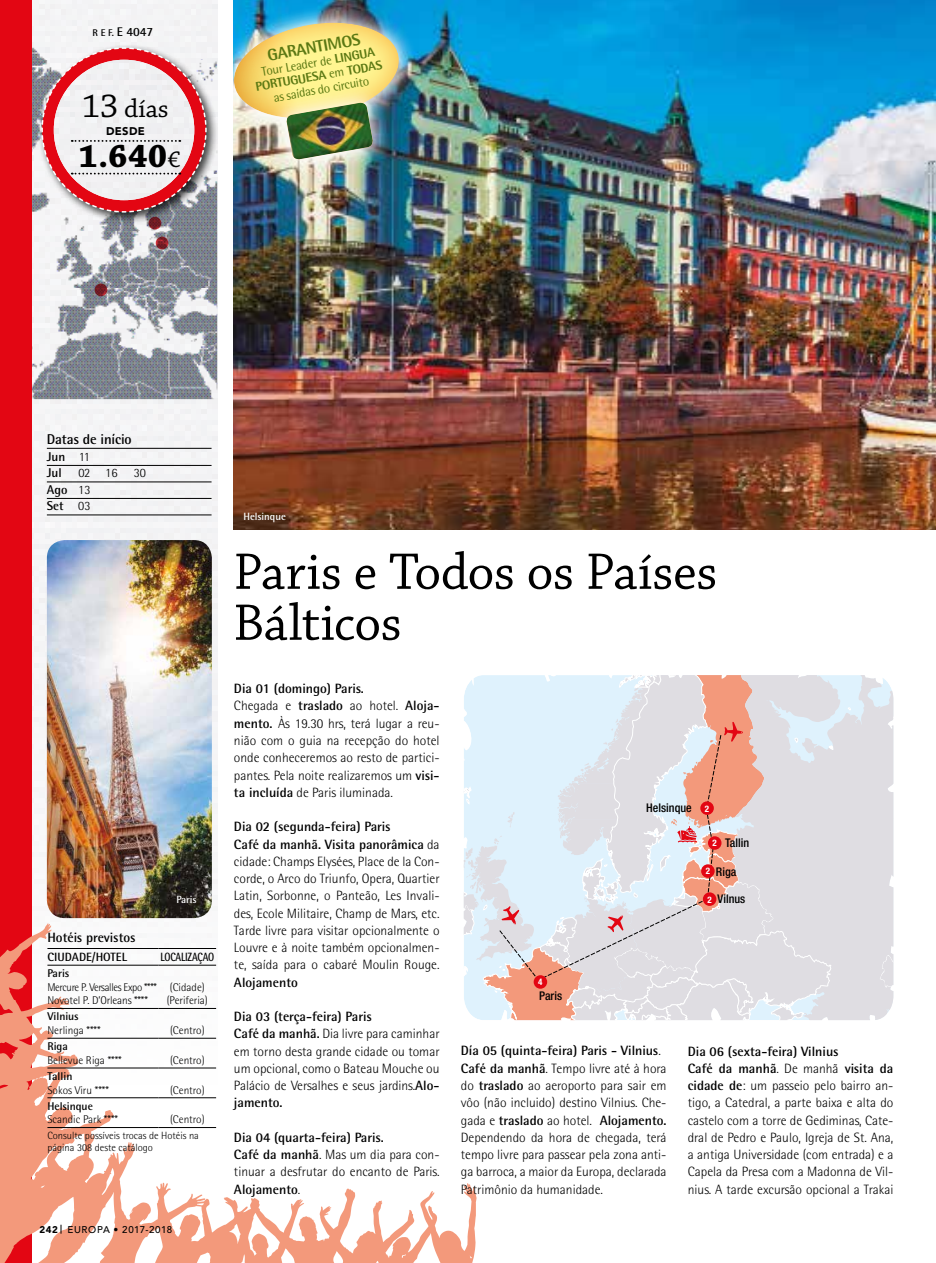
<style>
.page{position:relative;width:936px;height:1263px;background:#fff}
.page>*{position:absolute;margin:0;border:0;box-sizing:border-box;transform-origin:0 0}
.t1{font:54px/51px "Chaparral Pro";letter-spacing:-.01em;color:#000}
.t2{font:700 34.5px "Chaparral Pro";color:#000}
.t3{font:27px "Chaparral Pro";color:#000}
.t4{font:800 16.5px "Rotis Semi Sans Std";color:#5b7813}
.t5{font:700 14.25px "Rotis Semi Sans Std";letter-spacing:-.01em;color:#000}
.t6{font:300 13.5px/17.2px "Rotis Semi Sans Std";color:#000}
.t7{font:700 13.5px "Rotis Semi Sans Std";color:#000}
.t8{font:12.75px/13.8px "Rotis Semi Sans Std";color:#5b7813;text-align:center}
.t9{font:700 12.75px/16.5px "Rotis Semi Sans Std";color:#000}
.t10{font:300 12.75px "Rotis Semi Sans Std";color:#000}
.t11{font:700 12.6px "Rotis Semi Sans Std";color:#000}
.t12{font:500 condensed 12px/26.2px "Helvetica Neue LT Std";color:#000}
.t13{font:700 12px "Rotis Semi Sans Std";color:#000}
.t14{font:700 12px "Rotis Semi Sans Std";letter-spacing:-.02em;color:#000;scale:.8 1}
.t15{font:300 11.25px/13.5px "Rotis Semi Sans Std";color:#000}
.t16{font:300 11.25px/13.5px "Rotis Semi Sans Std";letter-spacing:-.03em;color:#000;scale:.96 1}
.t17{font:700 11.25px "Rotis Semi Sans Std";color:#000}
.t18{font:900 11.1px "Avenir LT Std";letter-spacing:.03em;color:#000}
.t19{font:300 10.5px/12px "Rotis Semi Sans Std";color:#000}
.t20{font:700 10.5px "Rotis Semi Sans Std";color:#fff}
.t21{font:500 9.75px "Avenir LT Std";letter-spacing:.06em;color:#000}
.t22{font:700 condensed 9px "Helvetica Neue LT Std";color:#fff}
.s1{font-size:9.75px}
.s2{font-size:34.95px}
.s3{font-weight:400;font-size:24.3px}
.s4{font-weight:800}
.s5{font-weight:300}
.s6{font-weight:900}
.s7{font-weight:700}
</style>
<div class="page">
<div style="left:32px;top:0;width:185px;height:919px;background:#f4f4f6"></div>
<div style="left:0;top:0;width:32px;height:1263px;background:#e30613"></div>
<svg style="left:0;top:923px;width:476px;height:340px"></svg>
<img style="left:32px;top:4px;width:185px;height:395px">
<div style="left:38px;top:44px;width:181px;height:181px;background:#000;opacity:.75"></div>
<svg style="left:0;top:1216px;width:314px;height:18px"></svg>
<img style="left:233px;top:0;width:702px;height:529px">
<hr style="left:47px;top:948px;width:111px;height:1px;background:#000">
<hr style="left:158px;top:948px;width:58px;height:1px;background:#000">
<hr style="left:47px;top:965px;width:111px;height:1px;background:#000">
<hr style="left:158px;top:965px;width:58px;height:1px;background:#000">
<hr style="left:47px;top:1008px;width:111px;height:1px;background:#000">
<hr style="left:158px;top:1008px;width:58px;height:1px;background:#000">
<hr style="left:47px;top:1038px;width:111px;height:1px;background:#000">
<hr style="left:158px;top:1038px;width:58px;height:1px;background:#000">
<hr style="left:47px;top:1068px;width:111px;height:1px;background:#000">
<hr style="left:158px;top:1068px;width:58px;height:1px;background:#000">
<hr style="left:47px;top:1097px;width:111px;height:1px;background:#000">
<hr style="left:158px;top:1097px;width:58px;height:1px;background:#000">
<hr style="left:47px;top:1127px;width:111px;height:1px;background:#000">
<hr style="left:158px;top:1127px;width:58px;height:1px;background:#000">
<svg style="left:463px;top:675px;width:431px;height:345px"></svg>
<div style="left:708px;top:836px;width:13px;height:14px;background:#e30613;border-radius:50%"></div>
<div style="left:700px;top:801px;width:13px;height:14px;background:#e30613;border-radius:50%"></div>
<div style="left:701px;top:864px;width:13px;height:14px;background:#e30613;border-radius:50%"></div>
<div style="left:702px;top:892px;width:14px;height:14px;background:#e30613;border-radius:50%"></div>
<svg style="left:156px;top:237px;width:12px;height:12px"></svg>
<svg style="left:148px;top:217px;width:13px;height:13px"></svg>
<svg style="left:94px;top:284px;width:13px;height:12px"></svg>
<hr style="left:47px;top:448px;width:164px;height:1px;background:#000">
<hr style="left:47px;top:465px;width:164px;height:1px;background:#000">
<hr style="left:47px;top:482px;width:164px;height:1px;background:#000">
<hr style="left:47px;top:498px;width:164px;height:1px;background:#000">
<hr style="left:47px;top:515px;width:164px;height:1px;background:#000">
<img style="left:47px;top:540px;width:165px;height:378px">
<img style="left:41px;top:0;width:388px;height:213px">
<p class="t11" style="left:92px;top:24px;width:62px"><span class="s1">R E F.</span> E 4047</p>
<h3 class="t3" style="left:82px;top:93px;width:88px"><span class="s2">13</span> días</h3>
<p class="t18" style="left:106px;top:125px;width:40px">DESDE</p>
<h2 class="t2" style="left:79px;top:136px;width:103px">1.640<span class="s3">€</span></h2>
<p class="t4" style="left:266px;top:45px;width:96px;rotate:-10deg">GARANTIMOS</p>
<p class="t8" style="left:252px;top:66px;width:130px;rotate:-10deg">Tour Leader de <span class="s4">LINGUA<br>PORTUGUESA</span> em <span class="s4">TODAS </span>as saídas do circuito</p>
<p class="t5" style="left:47px;top:431px;width:86px">Datas de início</p>
<p class="t9" style="left:47px;top:448px;width:44px">Jun <span class="s5">11<br></span>Jul</p>
<p class="t10" style="left:78px;top:466px;width:41px">02 16</p>
<p class="t10" style="left:134px;top:466px;width:14px">30</p>
<p class="t9" style="left:47px;top:481px;width:45px">Ago <span class="s5">13<br></span>Set <span class="s5">03</span></p>
<p class="t20" style="left:176px;top:893px;width:22px">Paris</p>
<p class="t7" style="left:47px;top:929px;width:90px">Hotéis previstos</p>
<p class="t13" style="left:47px;top:949px;width:81px">CIUDADE/HOTEL</p>
<p class="t14" style="left:160px;top:949px;width:69px">LOCALIZAÇAO</p>
<p class="t17" style="left:47px;top:966px;width:23px">Paris</p>
<p class="t16" style="left:47px;top:980px;width:115px">Mercure P. Versalles Expo ****<br>Novotel P. D’Orleans ****</p>
<p class="t15" style="left:167px;top:980px;width:43px">(Cidade) (Periferia)</p>
<p class="t17" style="left:47px;top:1010px;width:33px">Vilnius</p>
<p class="t15" style="left:47px;top:1023px;width:55px">Nerlinga ****</p>
<p class="t15" style="left:170px;top:1023px;width:36px">(Centro)</p>
<p class="t17" style="left:47px;top:1039px;width:22px">Riga</p>
<p class="t15" style="left:47px;top:1053px;width:76px">Bellevue Riga ****</p>
<p class="t15" style="left:170px;top:1053px;width:36px">(Centro)</p>
<p class="t17" style="left:47px;top:1069px;width:27px">Tallin</p>
<p class="t15" style="left:47px;top:1083px;width:63px">Sokos Viru ****</p>
<p class="t15" style="left:170px;top:1083px;width:36px">(Centro)</p>
<p class="t17" style="left:47px;top:1099px;width:47px">Helsinque</p>
<p class="t15" style="left:47px;top:1113px;width:72px">Scandic Park ****</p>
<p class="t15" style="left:170px;top:1113px;width:36px">(Centro)</p>
<p class="t19" style="left:47px;top:1129px;width:153px">Consulte possíveis trocas de Hotéis na página 308 deste catálogo</p>
<p class="t21" style="left:40px;top:1224px;width:134px"><span class="s6">242</span> EUROPA • 2017-2018</p>
<p class="t20" style="left:243px;top:510px;width:44px">Helsinque</p>
<h1 class="t1" style="left:233px;top:548px;width:485px">Paris e Todos os Países<br>Bálticos</h1>
<p class="t6" style="left:234px;top:680px;width:207px"><span class="s7">Dia 01 (domingo) Paris.<br></span>Chegada e <span class="s7">traslado</span> ao hotel. <span class="s7">Aloja&shy;mento.</span> Às 19.30 hrs, terá lugar a reu&shy;nião com o guia na recepção do hotel onde conheceremos ao resto de partici&shy;pantes. Pela noite realizaremos um <span class="s7">visi&shy;ta incluída</span> de Paris iluminada.</p>
<p class="t6" style="left:234px;top:818px;width:207px"><span class="s7">Dia 02 (segunda-feira) Paris<br>Café da manhã. Visita panorâmica</span> da cidade: Champs Elysées, Place de la Con&shy;corde, o Arco do Triunfo, Opera, Quartier Latin, Sorbonne, o Panteão, Les Invali&shy;des, Ecole Militaire, Champ de Mars, etc.<br>Tarde livre para visitar opcionalmente o Louvre e à noite também opcionalmen&shy;te, saída para o cabaré Moulin Rouge.</p>
<p class="t7" style="left:234px;top:974px;width:65px">Alojamento</p>
<p class="t6" style="left:234px;top:1008px;width:207px"><span class="s7">Dia 03 (terça-feira) Paris<br>Café da manhã.</span> Dia livre para caminhar em torno desta grande cidade ou tomar um opcional, como o Bateau Mouche ou<br>Palácio de Versalhes e seus jardins.<span class="s7">Alo&shy;jamento.</span></p>
<p class="t6" style="left:234px;top:1129px;width:207px"><span class="s7">Dia 04 (quarta-feira) Paris.<br>Café da manhã</span>. Mas um dia para con&shy;tinuar a desfrutar do encanto de Paris.<br><span class="s7">Alojamento</span>.</p>
<p class="t22" style="left:538px;top:977px;width:6px">4</p>
<p class="t12" style="left:539px;top:982px;width:25px">Paris</p>
<p class="t12" style="left:646px;top:794px;width:47px">Helsinque</p>
<p class="t22" style="left:705px;top:803px;width:6px">2</p>
<p class="t22" style="left:712px;top:838px;width:6px">2</p>
<p class="t12" style="left:725px;top:830px;width:25px">Tallin</p>
<p class="t12" style="left:715px;top:859px;width:31px">Riga<br>Vilnus</p>
<p class="t22" style="left:705px;top:866px;width:6px">2</p>
<p class="t22" style="left:707px;top:894px;width:6px">2</p>
<p class="t6" style="left:461px;top:1042px;width:207px"><span class="s7">Día 05 (quinta-feira) Paris - Vilnius</span>.<br><span class="s7">Café da manhã</span>. Tempo livre até à hora do <span class="s7">traslado</span> ao aeroporto para sair em vôo (não incluido) destino Vilnius. Che&shy;gada e <span class="s7">traslado</span> ao hotel. <span class="s7">Alojamento.<br></span>Dependendo da hora de chegada, terá tempo livre para passear pela zona anti&shy;ga barroca, a maior da Europa, declarada Patrimônio da humanidade.</p>
<p class="t6" style="left:687px;top:1042px;width:207px"><span class="s7">Dia 06 (sexta-feira) Vilnius<br>Café da manhã</span>. De manhã <span class="s7">visita da cidade de</span>: um passeio pelo bairro an&shy;tigo, a Catedral, a parte baixa e alta do castelo com a torre de Gediminas, Cate&shy;dral de Pedro e Paulo, Igreja de St. Ana, a antiga Universidade (com entrada) e a Capela da Presa com a Madonna de Vil&shy;nius. A tarde excursão opcional a Trakai</p>
</div>
